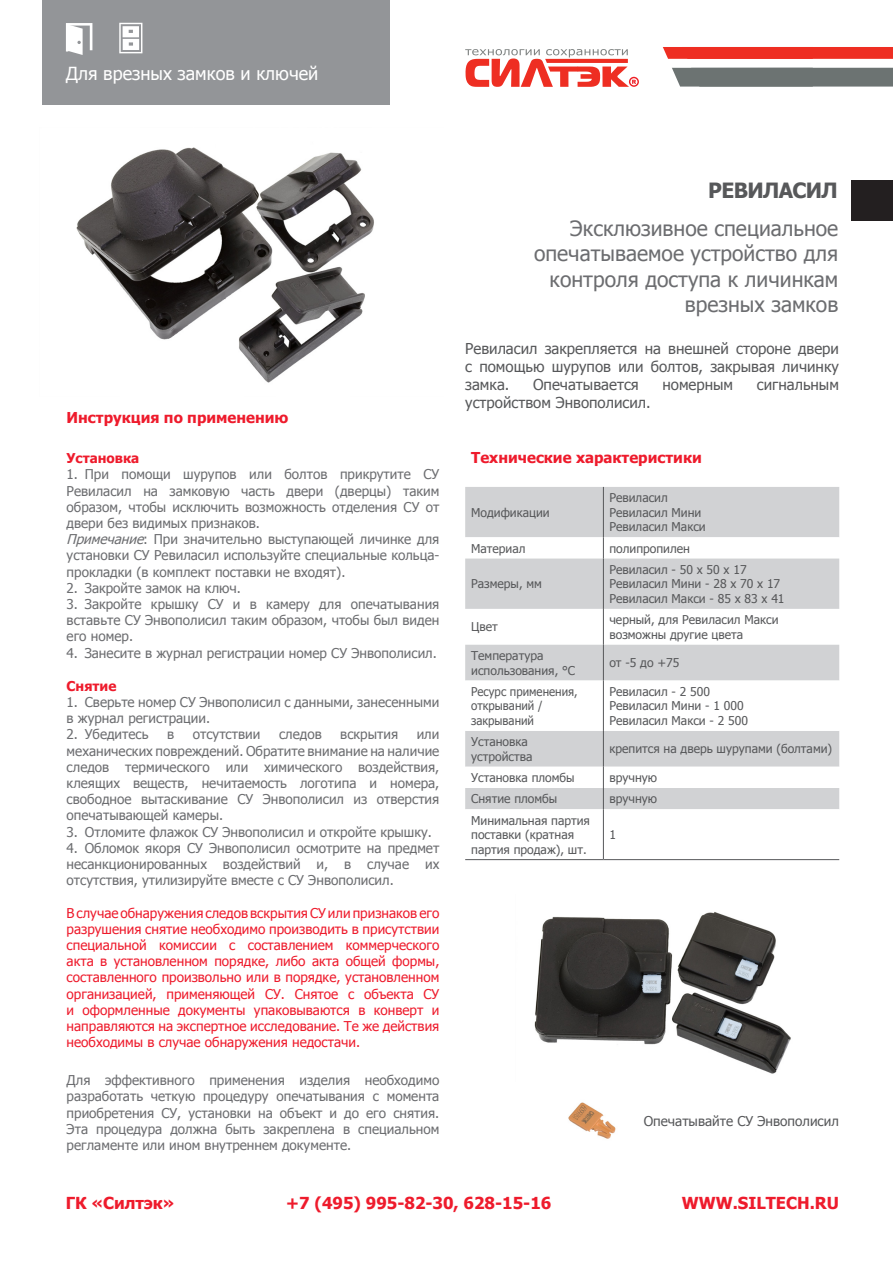
<style>
.page{position:relative;width:893px;height:1263px;background:#fff}
.page>*{position:absolute;margin:0;border:0;box-sizing:border-box;transform-origin:0 0}
.t1{font:21px/25.2px "Tahoma";color:#6c6d70;text-align:right}
.t2{font:700 21px "Tahoma";letter-spacing:-.03em;color:#57585a}
.t3{font:18px "Tahoma";color:#fff}
.t4{font:700 16.5px "Tahoma";color:#ee1b2c}
.t5{font:15px/18px "Tahoma";color:#57585a;text-align:justify}
.t6{font:700 15px "Tahoma";color:#ee1b2c}
.t7{font:13.5px/16.2px "Tahoma";color:#6c6d70;text-align:justify}
.t8{font:13.5px/16.2px "Tahoma";color:#ee1b2c;text-align:justify}
.t9{font:13.5px "Tahoma";color:#57585a}
.t10{font:700 13.5px "Tahoma";color:#ee1b2c}
.t11{font:12.15px/14.5px "Tahoma";color:#57585a}
.t12{font:12.15px "Tahoma";color:#57585a;scale:.95 1}
.s1{font-style:italic}
</style>
<div class="page">
<div style="left:43px;top:0;width:347px;height:105px;background:#939598"></div>
<svg style="left:465px;top:49px;width:174px;height:38px"></svg>
<div style="left:663px;top:47px;width:230px;height:12px;background:#ee2e22"></div>
<svg style="left:672px;top:68px;width:221px;height:19px;background:#707776"></svg>
<div style="left:851px;top:181px;width:42px;height:40px;background:#231f20"></div>
<svg style="left:66px;top:23px;width:26px;height:32px"></svg>
<svg style="left:119px;top:23px;width:23px;height:30px"></svg>
<div style="left:465px;top:645px;width:374px;height:122px;background:#d1d2d4"></div>
<svg style="left:465px;top:680px;width:374px;height:51px"></svg>
<svg style="left:465px;top:487px;width:374px;height:158px"></svg>
<hr style="left:603px;top:558px;width:1px;height:51px;background:#57585a">
<hr style="left:603px;top:609px;width:1px;height:36px;background:#57585a">
<hr style="left:603px;top:645px;width:1px;height:35px;background:#57585a">
<hr style="left:603px;top:680px;width:1px;height:51px;background:#57585a">
<hr style="left:603px;top:731px;width:1px;height:36px;background:#57585a">
<svg style="left:465px;top:767px;width:374px;height:92px"></svg>
<hr style="left:603px;top:809px;width:1px;height:50px;background:#57585a">
<hr style="left:465px;top:859px;width:138px;height:1px;background:#57585a">
<hr style="left:603px;top:859px;width:236px;height:1px;background:#57585a">
<img style="left:76px;top:147px;width:298px;height:236px">
<img style="left:534px;top:912px;width:257px;height:162px">
<img style="left:568px;top:1102px;width:48px;height:37px">
<p class="t3" style="left:66px;top:61px;width:254px">Для врезных замков и ключей</p>
<p class="t6" style="left:67px;top:407px;width:223px">Инструкция по применению</p>
<p class="t10" style="left:67px;top:449px;width:74px">Установка</p>
<p class="t7" style="left:67px;top:466px;width:374px">1. При помощи шурупов или болтов прикрутите СУ Ревиласил на замковую часть двери (дверцы) таким образом, чтобы исключить возможность отделения СУ от двери без видимых признаков.</p>
<p class="t7" style="left:67px;top:530px;width:374px"><span class="s1">Примечание</span>: При значительно выступающей личинке для установки СУ Ревиласил используйте специальные кольца&shy;прокладки (в комплект поставки не входят).</p>
<p class="t7" style="left:67px;top:579px;width:176px">2. Закройте замок на ключ.</p>
<p class="t7" style="left:67px;top:595px;width:374px">3. Закройте крышку СУ и в камеру для опечатывания вставьте СУ Энвополисил таким образом, чтобы был виден его номер.</p>
<p class="t7" style="left:67px;top:644px;width:372px">4. Занесите в журнал регистрации номер СУ Энвополисил.</p>
<p class="t10" style="left:67px;top:676px;width:51px">Снятие</p>
<p class="t7" style="left:67px;top:693px;width:374px">1. Сверьте номер СУ Энвополисил с данными, занесенными в журнал регистрации.</p>
<p class="t7" style="left:67px;top:726px;width:84px">2. Убедитесь</p>
<p class="t7" style="left:167px;top:726px;width:9px">в</p>
<p class="t7" style="left:193px;top:726px;width:69px">отсутствии</p>
<p class="t7" style="left:279px;top:726px;width:44px">следов</p>
<p class="t7" style="left:340px;top:726px;width:59px">вскрытия</p>
<p class="t7" style="left:67px;top:726px;width:374px;text-indent:350px">или механических повреждений. Обратите внимание на наличие следов термического или химического воздействия, клеящих веществ, нечитаемость логотипа и номера, свободное вытаскивание СУ Энвополисил из отверстия опечатывающей камеры.</p>
<p class="t7" style="left:67px;top:823px;width:367px">3. Отломите флажок СУ Энвополисил и откройте крышку.</p>
<p class="t7" style="left:67px;top:839px;width:374px">4. Обломок якоря СУ Энвополисил осмотрите на предмет несанкционированных воздействий и, в случае их отсутствия, утилизируйте вместе с СУ Энвополисил.</p>
<p class="t8" style="left:67px;top:904px;width:374px">В случае обнаружения следов вскрытия СУ или признаков его разрушения снятие необходимо производить в присутствии специальной комиссии с составлением коммерческого акта в установленном порядке, либо акта общей формы, составленного произвольно или в порядке, установленном организацией, применяющей СУ. Снятое с объекта СУ и оформленные документы упаковываются в конверт и направляются на экспертное исследование. Те же действия необходимы в случае обнаружения недостачи.</p>
<p class="t7" style="left:67px;top:1071px;width:374px">Для эффективного применения изделия необходимо разработать четкую процедуру опечатывания с момента приобретения СУ, установки на объект и до его снятия.<br>Эта процедура должна быть закреплена в специальном регламенте или ином внутреннем документе.</p>
<p class="t2" style="left:708px;top:176px;width:131px">РЕВИЛАСИЛ</p>
<p class="t1" style="left:534px;top:215px;width:306px">Эксклюзивное специальное опечатываемое устройство для контроля доступа к личинкам врезных замков</p>
<p class="t5" style="left:465px;top:339px;width:375px">Ревиласил закрепляется на внешней стороне двери с помощью шурупов или болтов, закрывая личинку замка.</p>
<p class="t5" style="left:533px;top:375px;width:107px">Опечатывается</p>
<p class="t5" style="left:662px;top:375px;width:72px">номерным</p>
<p class="t5" style="left:757px;top:375px;width:84px">сигнальным</p>
<p class="t5" style="left:465px;top:393px;width:187px">устройством Энвополисил.</p>
<p class="t6" style="left:471px;top:447px;width:232px">Технические характеристики</p>
<p class="t11" style="left:471px;top:504px;width:80px">Модификации</p>
<p class="t11" style="left:609px;top:490px;width:98px">Ревиласил<br>Ревиласил Мини<br>Ревиласил Макси</p>
<p class="t11" style="left:471px;top:540px;width:56px">Материал</p>
<p class="t11" style="left:609px;top:540px;width:82px">полипропилен</p>
<p class="t11" style="left:471px;top:576px;width:72px">Размеры, мм</p>
<p class="t11" style="left:609px;top:561px;width:177px">Ревиласил - 50 х 50 х 17<br>Ревиласил Мини - 28 х 70 х 17<br>Ревиласил Макси - 85 х 83 х 41</p>
<p class="t11" style="left:471px;top:619px;width:28px">Цвет</p>
<p class="t11" style="left:471px;top:648px;width:74px">Температура</p>
<p class="t11" style="left:471px;top:662px;width:105px">использования, °С</p>
<p class="t12" style="left:471px;top:683px;width:114px">Ресурс применения,</p>
<p class="t12" style="left:471px;top:698px;width:76px">открываний /</p>
<p class="t12" style="left:471px;top:712px;width:68px">закрываний</p>
<p class="t11" style="left:471px;top:734px;width:58px">Установка</p>
<p class="t11" style="left:471px;top:748px;width:63px">устройства</p>
<p class="t11" style="left:609px;top:612px;width:171px">черный, для Ревиласил Макси</p>
<p class="t11" style="left:609px;top:626px;width:135px">возможны другие цвета</p>
<p class="t11" style="left:609px;top:655px;width:72px">от -5 до +75</p>
<p class="t11" style="left:609px;top:683px;width:102px">Ревиласил - 2 500</p>
<p class="t11" style="left:609px;top:698px;width:136px">Ревиласил Мини - 1 000</p>
<p class="t11" style="left:609px;top:713px;width:140px">Ревиласил Макси - 2 500</p>
<p class="t11" style="left:609px;top:741px;width:224px">крепится на дверь шурупами (болтами)</p>
<p class="t11" style="left:471px;top:770px;width:105px">Установка пломбы</p>
<p class="t11" style="left:609px;top:770px;width:49px">вручную</p>
<p class="t11" style="left:471px;top:791px;width:88px">Снятие пломбы</p>
<p class="t11" style="left:609px;top:791px;width:49px">вручную</p>
<p class="t11" style="left:471px;top:812px;width:120px">Минимальная партия поставки (кратная партия продаж), шт.</p>
<p class="t11" style="left:609px;top:827px;width:8px">1</p>
<p class="t9" style="left:644px;top:1111px;width:197px">Опечатывайте СУ Энвополисил</p>
<p class="t4" style="left:66px;top:1191px;width:110px">ГК «Силтэк»</p>
<p class="t4" style="left:286px;top:1191px;width:267px">+7 (495) 995-82-30, 628-15-16</p>
<p class="t4" style="left:682px;top:1191px;width:159px">WWW.SILTECH.RU</p>
</div>
